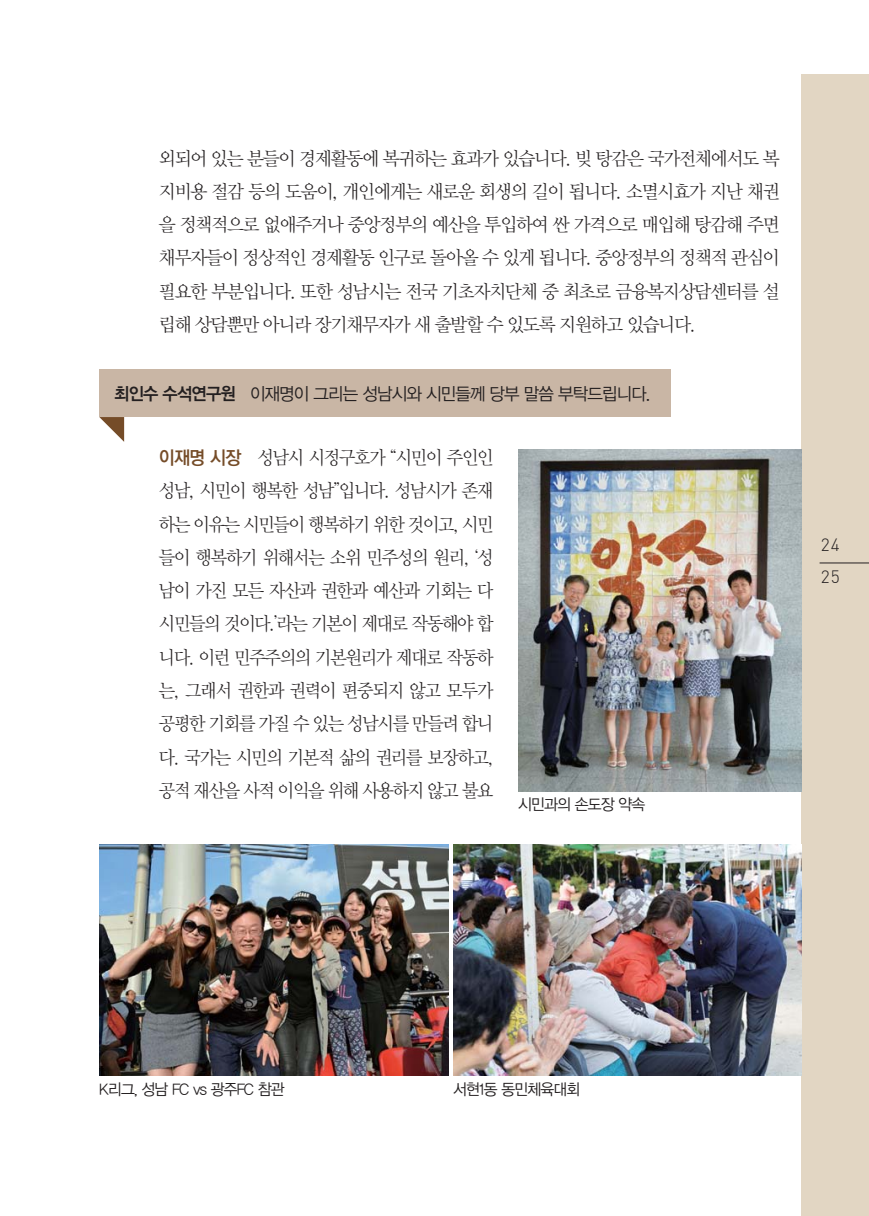
<style>
.page{position:relative;width:869px;height:1216px;background:#fff}
.page>*{position:absolute;margin:0;border:0;box-sizing:border-box;transform-origin:0 0}
.t1{font:18.38px/33.2px "YDVY Mj O520 KS Cms UHC H";letter-spacing:-.05em;color:#231f20;text-align:justify}
.t2{font:17.5px "YDVYGO32 KS Cms UHC H";letter-spacing:-.05em;color:#231f20;scale:.96 1}
.t3{font:300 17.5px "DIN";color:#231f20}
.t4{font:15.75px "YDVYGO32 KS Cms UHC H";letter-spacing:-.05em;color:#231f20;scale:.95 1}
.s1{font-family:"YDVYGO34 KS Cms UHC H"}
.s2{font-family:"YDVYGO540 SC700 KS Cms UHC H";color:#754c28}
</style>
<div class="page">
<div style="left:801px;top:75px;width:67px;height:1140px;background:#e2d6c3"></div>
<div style="left:99px;top:370px;width:571px;height:47px;background:#c9b6a5"></div>
<svg style="left:99px;top:417px;width:25px;height:25px"></svg>
<img style="left:518px;top:450px;width:283px;height:341px">
<img style="left:99px;top:844px;width:349px;height:231px">
<img style="left:453px;top:844px;width:348px;height:231px">
<hr style="left:819px;top:562px;width:49px;height:1px;background:#231f20">
<p class="t1" style="left:159px;top:142px;width:622px">외되어 있는 분들이 경제활동에 복귀하는 효과가 있습니다. 빚 탕감은 국가전체에서도 복 지비용 절감 등의 도움이, 개인에게는 새로운 회생의 길이 됩니다. 소멸시효가 지난 채권 을 정책적으로 없애주거나 중앙정부의 예산을 투입하여 싼 가격으로 매입해 탕감해 주면 채무자들이 정상적인 경제활동 인구로 돌아올 수 있게 됩니다. 중앙정부의 정책적 관심이 필요한 부분입니다. 또한 성남시는 전국 기초자치단체 중 최초로 금융복지상담센터를 설 립해 상담뿐만 아니라 장기채무자가 새 출발할 수 있도록 지원하고 있습니다.</p>
<p class="t2" style="left:114px;top:385px;width:559px"><span class="s1">최인수 수석연구원</span> 이재명이 그리는 성남시와 시민들께 당부 말씀 부탁드립니다.</p>
<p class="t1" style="left:159px;top:442px;width:336px"><span class="s2">이재명 시장</span> 성남시 시정구호가 “시민이 주인인 성남, 시민이 행복한 성남”입니다. 성남시가 존재 하는 이유는 시민들이 행복하기 위한 것이고, 시민 들이 행복하기 위해서는 소위 민주성의 원리, ‘성 남이 가진 모든 자산과 권한과 예산과 기회는 다 시민들의 것이다.’라는 기본이 제대로 작동해야 합 니다. 이런 민주주의의 기본원리가 제대로 작동하 는, 그래서 권한과 권력이 편중되지 않고 모두가 공평한 기회를 가질 수 있는 성남시를 만들려 합니 다. 국가는 시민의 기본적 삶의 권리를 보장하고, 공적 재산을 사적 이익을 위해 사용하지 않고 불요</p>
<p class="t4" style="left:518px;top:797px;width:135px">시민과의 손도장 약속</p>
<p class="t3" style="left:820px;top:538px;width:20px">24</p>
<p class="t3" style="left:820px;top:570px;width:20px">25</p>
<p class="t4" style="left:99px;top:1081px;width:196px">K리그, 성남 FC vs 광주FC 참관</p>
<p class="t4" style="left:453px;top:1081px;width:135px">서현1동 동민체육대회</p>
</div>
